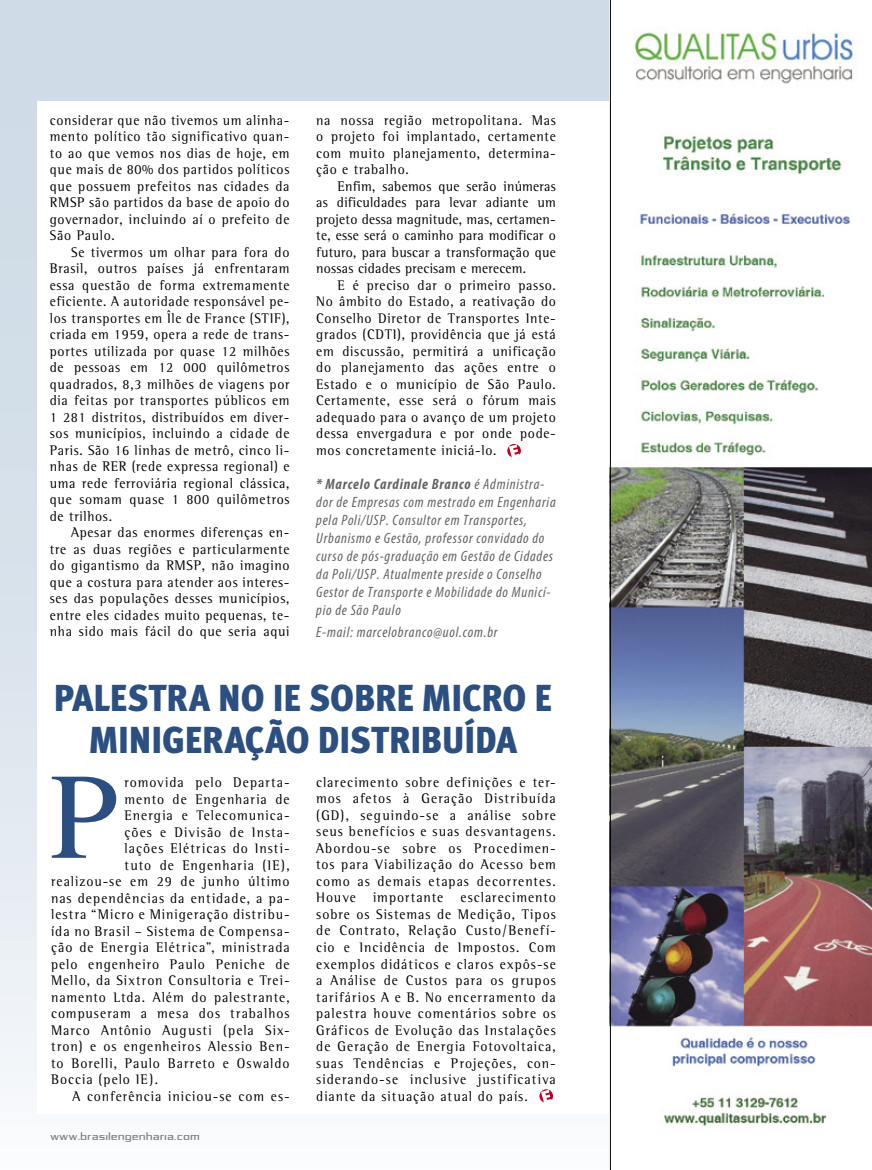
<style>
.page{position:relative;width:872px;height:1170px;background:#fff}
.page>*{position:absolute;margin:0;border:0;box-sizing:border-box;transform-origin:0 0}
.t1{font:900 37.5px/42px "Meta Cond";letter-spacing:-.005em;color:#2b4f80;text-align:center;scale:1.05 1}
.t2{font:italic condensed 15px/18px "Myriad Pro";letter-spacing:.05em;color:#636363}
.t3{font:14.25px/16.5px "Rotis Semi Serif";letter-spacing:.065em;color:#000;text-align:justify;scale:.96 1}
.t4{font:9px "Republika IV Exp";letter-spacing:.08em;color:#7c7c7c;scale:.85 1}
.s1{font-weight:700}
</style>
<div class="page">
<div style="left:1px;top:0;width:871px;height:1169px;background:linear-gradient(to bottom,#c7d6e2,#f2f5f9)"></div>
<div style="left:37px;top:101px;width:795px;height:1012px;background:#fff"></div>
<img style="left:611px;top:0;width:261px;height:1169px">
<hr style="left:610px;top:0;width:1px;height:1169px;background:#000">
<svg style="left:52px;top:776px;width:64px;height:81px"></svg>
<svg style="left:539px;top:1089px;width:14px;height:13px"></svg>
<svg style="left:507px;top:444px;width:14px;height:13px"></svg>
<p class="t3" style="left:50px;top:111px;width:251px">considerar que não tivemos um alinha&shy;mento político tão significativo quan&shy;to ao que vemos nos dias de hoje, em que mais de 80% dos partidos políticos que possuem prefeitos nas cidades da RMSP são partidos da base de apoio do governador, incluindo aí o prefeito de São Paulo.</p>
<p class="t3" style="left:50px;top:243px;width:251px;text-indent:21px">Se tivermos um olhar para fora do Brasil, outros países já enfrentaram essa questão de forma extremamente eficiente. A autoridade responsável pe&shy;los transportes em Île de France (STIF), criada em 1959, opera a rede de trans&shy;portes utilizada por quase 12 milhões de pessoas em 12 000 quilômetros quadrados, 8,3 milhões de viagens por dia feitas por transportes públicos em 1 281 distritos, distribuídos em diver&shy;sos municípios, incluindo a cidade de Paris. São 16 linhas de metrô, cinco li&shy;nhas de RER (rede expressa regional) e uma rede ferroviária regional clássica, que somam quase 1 800 quilômetros de trilhos.</p>
<p class="t3" style="left:50px;top:524px;width:251px;text-indent:21px">Apesar das enormes diferenças en&shy;tre as duas regiões e particularmente do gigantismo da RMSP, não imagino que a costura para atender aos interes&shy;ses das populações desses municípios, entre eles cidades muito pequenas, te&shy;nha sido mais fácil do que seria aqui</p>
<p class="t3" style="left:316px;top:111px;width:251px">na nossa região metropolitana. Mas o projeto foi implantado, certamente com muito planejamento, determina&shy;ção e trabalho.</p>
<p class="t3" style="left:316px;top:177px;width:251px;text-indent:21px">Enfim, sabemos que serão inúmeras as dificuldades para levar adiante um projeto dessa magnitude, mas, certamen&shy;te, esse será o caminho para modificar o futuro, para buscar a transformação que nossas cidades precisam e merecem.</p>
<p class="t3" style="left:316px;top:276px;width:251px;text-indent:21px">E é preciso dar o primeiro passo.<br>No âmbito do Estado, a reativação do Conselho Diretor de Transportes Inte&shy;grados (CDTI), providência que já está em discussão, permitirá a unificação do planejamento das ações entre o Estado e o município de São Paulo.<br>Certamente, esse será o fórum mais adequado para o avanço de um projeto dessa envergadura e por onde pode&shy;mos concretamente iniciá-lo.</p>
<p class="t2" style="left:316px;top:475px;width:241px"><span class="s1">* Marcelo Cardinale Branco</span> é Administra&shy;dor de Empresas com mestrado em Engenharia pela Poli/USP. Consultor em Transportes, Urbanismo e Gestão, professor convidado do curso de pós-graduação em Gestão de Cidades da Poli/USP. Atualmente preside o Conselho Gestor de Transporte e Mobilidade do Municí&shy;pio de São Paulo</p>
<p class="t2" style="left:316px;top:623px;width:183px">E-mail: marcelobranco@uol.com.br</p>
<h1 class="t1" style="left:54px;top:676px;width:476px">PALESTRA NO IE SOBRE MICRO E<br>MINIGERAÇÃO DISTRIBUÍDA</h1>
<p class="t3" style="left:125px;top:774px;width:173px">romovida pelo Departa-</p>
<p class="t3" style="left:125px;top:790px;width:173px">mento de Engenharia de</p>
<p class="t3" style="left:125px;top:807px;width:173px">Energia e Telecomunica-</p>
<p class="t3" style="left:125px;top:823px;width:173px">ções e Divisão de Insta-</p>
<p class="t3" style="left:125px;top:840px;width:173px">lações Elétricas do Insti-</p>
<p class="t3" style="left:125px;top:856px;width:173px">tuto de Engenharia (IE),</p>
<p class="t3" style="left:51px;top:873px;width:250px">realizou-se em 29 de junho último</p>
<p class="t3" style="left:51px;top:889px;width:250px">nas dependências da entidade, a pa-</p>
<p class="t3" style="left:51px;top:906px;width:250px">lestra “Micro e Minigeração distribu-</p>
<p class="t3" style="left:51px;top:922px;width:250px">ída no Brasil – Sistema de Compensa-</p>
<p class="t3" style="left:51px;top:939px;width:250px">ção de Energia Elétrica”, ministrada</p>
<p class="t3" style="left:51px;top:955px;width:250px">pelo engenheiro Paulo Peniche de</p>
<p class="t3" style="left:51px;top:972px;width:250px">Mello, da Sixtron Consultoria e Trei-</p>
<p class="t3" style="left:51px;top:988px;width:250px">namento Ltda. Além do palestrante,</p>
<p class="t3" style="left:51px;top:1005px;width:250px">compuseram a mesa dos trabalhos</p>
<p class="t3" style="left:51px;top:1021px;width:250px">Marco Antônio Augusti (pela Six-</p>
<p class="t3" style="left:51px;top:1038px;width:250px">tron) e os engenheiros Alessio Ben-</p>
<p class="t3" style="left:51px;top:1054px;width:250px">to Borelli, Paulo Barreto e Oswaldo</p>
<p class="t3" style="left:51px;top:1071px;width:113px">Boccia (pelo IE).</p>
<p class="t3" style="left:72px;top:1087px;width:228px">A conferência iniciou-se com es-</p>
<p class="t3" style="left:316px;top:773px;width:251px">clarecimento sobre definições e ter&shy;mos afetos à Geração Distribuída (GD), seguindo-se a análise sobre seus benefícios e suas desvantagens.<br>Abordou-se sobre os Procedimen&shy;tos para Viabilização do Acesso bem como as demais etapas decorrentes.<br>Houve importante esclarecimento sobre os Sistemas de Medição, Tipos de Contrato, Relação Custo/Benefí&shy;cio e Incidência de Impostos. Com exemplos didáticos e claros expôs-se a Análise de Custos para os grupos tarifários A e B. No encerramento da palestra houve comentários sobre os Gráficos de Evolução das Instalações de Geração de Energia Fotovoltaica, suas Tendências e Projeções, con&shy;siderando-se inclusive justificativa diante da situação atual do país.</p>
<p class="t4" style="left:50px;top:1132px;width:177px">WWW.BRASILENGENHARIA.COM</p>
<p class="t4" style="left:51px;top:1133px;width:177px">www brasilengenharia com</p>
</div>
